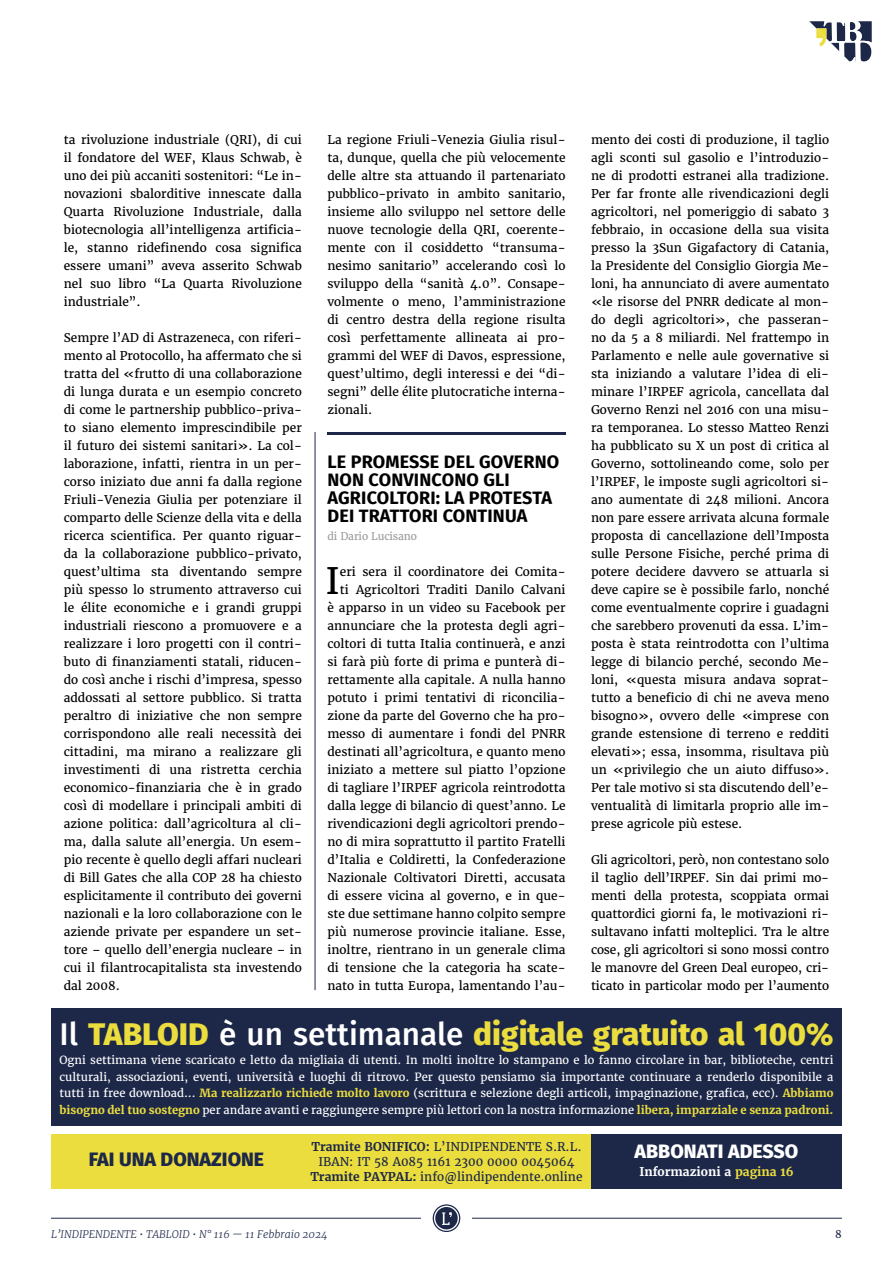
<style>
.page{position:relative;width:893px;height:1263px;background:#fff}
.page>*{position:absolute;margin:0;border:0;box-sizing:border-box;transform-origin:0 0}
.t1{font:36.15px "Merriweather";color:#000}
.t2{font:800 31.5px "Fira Sans";color:#ebdd3e}
.t3{font:800 19.5px "Fira Sans";color:#1d2849}
.t4{font:800 19.5px "Fira Sans";color:#fff}
.t5{font:700 18px/18px "Fira Sans";letter-spacing:.01em;color:#000}
.t6{font:12px/18px "Merriweather";color:#000;text-align:justify}
.t7{font:12px/15px "Merriweather";color:#1d2849;text-align:center}
.t8{font:700 12px "Merriweather";color:#fff}
.t9{font:11.25px/16.5px "Merriweather";color:#fff;text-align:justify}
.t10{font:italic 300 10.5px "Merriweather";color:#1d2849}
.t11{font:10.5px "Merriweather";letter-spacing:-.015em;color:#9d9d9c}
.t12{font:10.5px "Merriweather";color:#1d2849}
.s1{font-weight:500;color:#fff}
.s2{font-weight:700;color:#ebdd3e}
.s3{font-weight:700}
.s4{color:#ebdd3e}
</style>
<div class="page">
<hr style="left:51px;top:1218px;width:370px;height:1px;background:#1d2849">
<hr style="left:472px;top:1218px;width:370px;height:1px;background:#1d2849">
<svg style="left:433px;top:1204px;width:27px;height:28px"></svg>
<svg style="left:809px;top:21px;width:63px;height:41px"></svg>
<div style="left:51px;top:1008px;width:791px;height:117px;background:#1d2849"></div>
<div style="left:51px;top:1134px;width:251px;height:54px;background:#ebdd3e"></div>
<div style="left:302px;top:1134px;width:289px;height:54px;background:#ebdd3e"></div>
<div style="left:591px;top:1134px;width:251px;height:54px;background:#1d2849"></div>
<hr style="left:315px;top:432px;width:1px;height:558px;background:#1d2849">
<hr style="left:327px;top:432px;width:239px;height:3px;background:#1d2849">
<p class="t6" style="left:64px;top:131px;width:240px">ta rivoluzione industriale (QRI), di cui il fondatore del WEF, Klaus Schwab, è uno dei più accaniti sostenitori: “Le in&shy;novazioni sbalorditive innescate dalla Quarta Rivoluzione Industriale, dalla biotecnologia all’intelligenza artificia&shy;le, stanno ridefinendo cosa significa essere umani” aveva asserito Schwab nel suo libro “La Quarta Rivoluzione industriale”.</p>
<p class="t6" style="left:64px;top:329px;width:240px">Sempre l’AD di Astrazeneca, con riferi&shy;mento al Protocollo, ha affermato che si tratta del «frutto di una collaborazione di lunga durata e un esempio concreto di come le partnership pubblico-priva&shy;to siano elemento imprescindibile per il futuro dei sistemi sanitari». La col&shy;laborazione, infatti, rientra in un per&shy;corso iniziato due anni fa dalla regione Friuli-Venezia Giulia per potenziare il comparto delle Scienze della vita e della ricerca scientifica. Per quanto riguar&shy;da la collaborazione pubblico-privato, quest’ultima sta diventando sempre più spesso lo strumento attraverso cui le élite economiche e i grandi gruppi industriali riescono a promuovere e a realizzare i loro progetti con il contri&shy;buto di finanziamenti statali, riducen&shy;do così anche i rischi d’impresa, spesso addossati al settore pubblico. Si tratta peraltro di iniziative che non sempre corrispondono alle reali necessità dei cittadini, ma mirano a realizzare gli investimenti di una ristretta cerchia economico-finanziaria che è in grado così di modellare i principali ambiti di azione politica: dall’agricoltura al cli&shy;ma, dalla salute all’energia. Un esem&shy;pio recente è quello degli affari nucleari di Bill Gates che alla COP 28 ha chiesto esplicitamente il contributo dei governi nazionali e la loro collaborazione con le aziende private per espandere un set&shy;tore – quello dell’energia nucleare – in cui il filantrocapitalista sta investendo dal 2008.</p>
<p class="t6" style="left:327px;top:131px;width:240px">La regione Friuli-Venezia Giulia risul&shy;ta, dunque, quella che più velocemente delle altre sta attuando il partenariato pubblico-privato in ambito sanitario, insieme allo sviluppo nel settore delle nuove tecnologie della QRI, coerente&shy;mente con il cosiddetto “transuma&shy;nesimo sanitario” accelerando così lo sviluppo della “sanità 4.0”. Consape&shy;volmente o meno, l’amministrazione di centro destra della regione risulta così perfettamente allineata ai pro&shy;grammi del WEF di Davos, espressione, quest’ultimo, degli interessi e dei “di&shy;segni” delle élite plutocratiche interna&shy;zionali.</p>
<h3 class="t5" style="left:327px;top:451px;width:233px">LE PROMESSE DEL GOVERNO<br>NON CONVINCONO GLI<br>AGRICOLTORI: LA PROTESTA<br>DEI TRATTORI CONTINUA</h3>
<p class="t11" style="left:327px;top:530px;width:91px">di Dario Lucisano</p>
<h1 class="t1" style="left:325px;top:558px;width:16px">I</h1>
<p class="t6" style="left:327px;top:563px;width:240px;text-align:right">eri sera il coordinatore dei Comita-<br>ti Agricoltori Traditi Danilo Calvani<br>è apparso in un video su Facebook per annunciare che la protesta degli agri&shy;coltori di tutta Italia continuerà, e anzi si farà più forte di prima e punterà di&shy;rettamente alla capitale. A nulla hanno potuto i primi tentativi di riconcilia&shy;zione da parte del Governo che ha pro&shy;messo di aumentare i fondi del PNRR destinati all’agricoltura, e quanto meno iniziato a mettere sul piatto l’opzione di tagliare l’IRPEF agricola reintrodotta dalla legge di bilancio di quest’anno. Le rivendicazioni degli agricoltori prendo&shy;no di mira soprattutto il partito Fratelli d’Italia e Coldiretti, la Confederazione Nazionale Coltivatori Diretti, accusata di essere vicina al governo, e in que&shy;ste due settimane hanno colpito sempre più numerose provincie italiane. Esse, inoltre, rientrano in un generale clima di tensione che la categoria ha scate&shy;nato in tutta Europa, lamentando l’au-</p>
<p class="t6" style="left:591px;top:131px;width:240px">mento dei costi di produzione, il taglio agli sconti sul gasolio e l’introduzio&shy;ne di prodotti estranei alla tradizione.<br>Per far fronte alle rivendicazioni degli agricoltori, nel pomeriggio di sabato 3 febbraio, in occasione della sua visita presso la 3Sun Gigafactory di Catania, la Presidente del Consiglio Giorgia Me&shy;loni, ha annunciato di avere aumentato «le risorse del PNRR dedicate al mon&shy;do degli agricoltori», che passeran&shy;no da 5 a 8 miliardi. Nel frattempo in Parlamento e nelle aule governative si sta iniziando a valutare l’idea di eli&shy;minare l’IRPEF agricola, cancellata dal Governo Renzi nel 2016 con una misu&shy;ra temporanea. Lo stesso Matteo Renzi ha pubblicato su X un post di critica al Governo, sottolineando come, solo per l’IRPEF, le imposte sugli agricoltori si&shy;ano aumentate di 248 milioni. Ancora non pare essere arrivata alcuna formale proposta di cancellazione dell’Imposta sulle Persone Fisiche, perché prima di potere decidere davvero se attuarla si deve capire se è possibile farlo, nonché come eventualmente coprire i guadagni che sarebbero provenuti da essa. L’im&shy;posta è stata reintrodotta con l’ultima legge di bilancio perché, secondo Me&shy;loni, «questa misura andava soprat&shy;tutto a beneficio di chi ne aveva meno bisogno», ovvero delle «imprese con grande estensione di terreno e redditi elevati»; essa, insomma, risultava più un «privilegio che un aiuto diffuso».<br>Per tale motivo si sta discutendo dell’e&shy;ventualità di limitarla proprio alle im&shy;prese agricole più estese.</p>
<p class="t6" style="left:591px;top:851px;width:240px">Gli agricoltori, però, non contestano solo il taglio dell’IRPEF. Sin dai primi mo&shy;menti della protesta, scoppiata ormai quattordici giorni fa, le motivazioni ri&shy;sultavano infatti molteplici. Tra le altre cose, gli agricoltori si sono mossi contro le manovre del Green Deal europeo, cri&shy;ticato in particolar modo per l’aumento</p>
<h2 class="t2" style="left:60px;top:1006px;width:775px"><span class="s1">Il</span> TABLOID <span class="s1">è un settimanale</span> digitale gratuito al 100%</h2>
<p class="t9" style="left:60px;top:1052px;width:775px">Ogni settimana viene scaricato e letto da migliaia di utenti. In molti inoltre lo stampano e lo fanno circolare in bar, biblioteche, centri culturali, associazioni, eventi, università e luoghi di ritrovo. Per questo pensiamo sia importante continuare a renderlo disponibile a tutti in free download... <span class="s2">Ma realizzarlo richiede molto lavoro</span> (scrittura e selezione degli articoli, impaginazione, grafica, ecc). <span class="s2">Abbiamo bisogno del tuo sostegno</span> per andare avanti e raggiungere sempre più lettori con la nostra informazione <span class="s2">libera, imparziale e senza padroni.</span></p>
<h3 class="t3" style="left:89px;top:1142px;width:177px">FAI UNA DONAZIONE</h3>
<p class="t7" style="left:310px;top:1139px;width:274px"><span class="s3">Tramite BONIFICO:</span> L’INDIPENDENTE S.R.L.<br>IBAN: IT 58 A085 1161 2300 0000 0045064<br><span class="s3">Tramite PAYPAL:</span> info@lindipendente.online</p>
<h3 class="t4" style="left:635px;top:1134px;width:165px">ABBONATI ADESSO</h3>
<p class="t8" style="left:639px;top:1164px;width:156px">Informazioni a <span class="s4">pagina 16</span></p>
<p class="t10" style="left:51px;top:1227px;width:278px">L’INDIPENDENTE • TABLOID • N° 116 — 11 Febbraio 2024</p>
<p class="t12" style="left:835px;top:1227px;width:8px">8</p>
</div>
